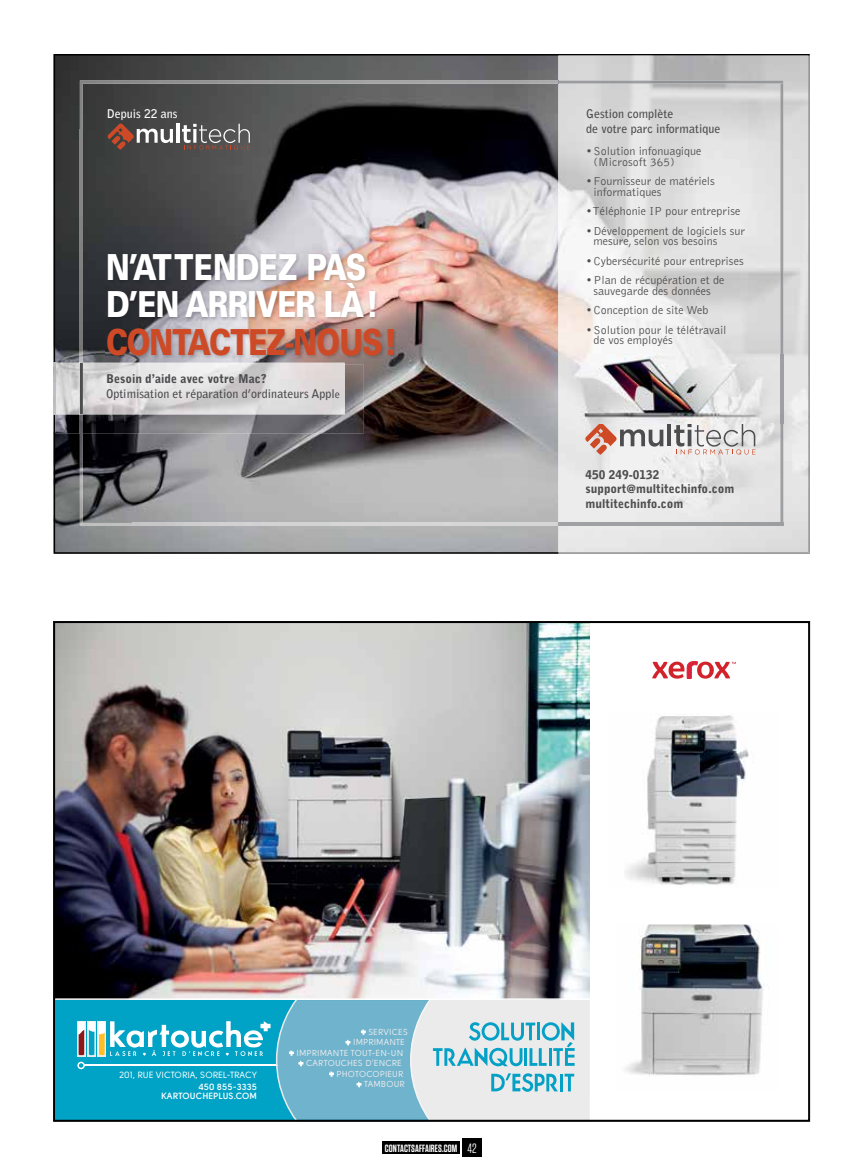
<style>
.page{position:relative;width:864px;height:1175px;background:#fff}
.page>*{position:absolute;margin:0;border:0;box-sizing:border-box;transform-origin:0 0}
.t1{font:900 35.85px/37.5px "Univers";letter-spacing:-.03em;color:#fff;scale:.79 1}
.t2{font:900 35.85px "Univers";letter-spacing:-.03em;color:#ce4a27;scale:.79 1}
.t3{font:300 12px/10.5px "Bell Gothic";color:#4d4d4f}
.t4{font:700 12px/15px "Bell Gothic";color:#4d4d4f}
.t5{font:900 12px/14.4px "Bell Gothic";color:#4d4d4f}
.t6{font:700 12px "Bell Gothic";color:#fff}
.t7{font:600 10.5px "Tungsten";letter-spacing:.01em;color:#fff}
.t8{font:700 9px/9px "Solomon Sans Semi";color:#fff;text-align:right}
.t9{font:9px "Solomon Sans Normal";color:#fff}
.t10{font:8.7px "Solomon Sans Normal";letter-spacing:.02em;color:#ebebec}
.s1{font-weight:900}
.s2{font-size:10.5px}
.s3{font-weight:400;font-size:13.5px}
</style>
<div class="page">
<div style="left:382px;top:1141px;width:78px;height:13px;background:#000"></div>
<div style="left:463px;top:1138px;width:19px;height:19px;background:#000"></div>
<img style="left:625px;top:715px;width:124px;height:170px">
<img style="left:625px;top:925px;width:144px;height:151px">
<svg style="left:652px;top:661px;width:84px;height:18px"></svg>
<div style="left:57px;top:999px;width:22px;height:119px;background:#00a2c5"></div>
<div style="left:77px;top:1061px;width:8px;height:8px;border:2px solid #fff;border-radius:50%"></div>
<img style="left:57px;top:624px;width:533px;height:374px">
<svg style="left:77px;top:1020px;width:2px;height:36px"></svg>
<svg style="left:78px;top:1021px;width:7px;height:34px"></svg>
<svg style="left:79px;top:951px;width:511px;height:168px;background:#80b6c5"></svg>
<svg style="left:54px;top:54px;width:756px;height:500px;background:#807b7c"></svg>
<img style="left:558px;top:56px;width:252px;height:498px">
<hr style="left:176px;top:124px;width:4px;height:19px;background:#fff">
<svg style="left:182px;top:130px;width:68px;height:20px"></svg>
<svg style="left:107px;top:130px;width:66px;height:20px"></svg>
<img style="left:106px;top:251px;width:292px;height:108px">
<img style="left:80px;top:81px;width:478px;height:49px">
<img style="left:80px;top:129px;width:3px;height:234px">
<img style="left:80px;top:433px;width:53px;height:93px">
<img style="left:132px;top:523px;width:426px;height:3px">
<img style="left:558px;top:423px;width:225px;height:103px">
<img style="left:573px;top:354px;width:207px;height:69px">
<img style="left:56px;top:365px;width:308px;height:68px">
<img style="left:54px;top:363px;width:291px;height:51px">
<hr style="left:80px;top:363px;width:3px;height:51px;background:#4d4d4f">
<img style="left:558px;top:81px;width:225px;height:3px">
<img style="left:780px;top:84px;width:3px;height:439px">
<p class="t6" style="left:107px;top:106px;width:72px">Depuis 22 ans</p>
<h1 class="t1" style="left:106px;top:248px;width:347px">N’ATTENDEZ PAS<br>D’EN ARRIVER LÀ !</h1>
<h1 class="t2" style="left:106px;top:319px;width:370px">CONTACTEZ-NOUS !</h1>
<p class="t4" style="left:106px;top:371px;width:235px"><span class="s1">Besoin d’aide avec votre Mac?<br></span>Optimisation et réparation d’ordinateurs Appl<span class="s2">e</span></p>
<p class="t4" style="left:586px;top:106px;width:136px">Gestion complète<br>de votre parc informatique</p>
<p class="t3" style="left:594px;top:146px;width:109px;text-indent:-8px">• Solution infonuagique (Microsoft 365)</p>
<p class="t3" style="left:594px;top:176px;width:123px;text-indent:-8px">• Fournisseur de matériels informatiques</p>
<p class="t3" style="left:586px;top:206px;width:156px">• Téléphonie IP pour entreprise</p>
<p class="t3" style="left:594px;top:226px;width:153px;text-indent:-8px">• Développement de logiciels sur mesure, selon vos besoins</p>
<p class="t3" style="left:586px;top:256px;width:159px">• Cybersécurité pour entreprises</p>
<p class="t3" style="left:586px;top:275px;width:140px;text-align:center">• Plan de récupération et de sauvegarde des données</p>
<p class="t3" style="left:586px;top:305px;width:124px">• Conception de site Web</p>
<p class="t3" style="left:594px;top:325px;width:134px;text-indent:-8px">• Solution pour le télétravail de vos employés</p>
<p class="t5" style="left:585px;top:467px;width:150px">450 249-0132 support@multitechinfo.com multitechinfo.com</p>
<p class="t9" style="left:119px;top:1069px;width:140px">201, RUE VICTORIA, SOREL-TRACY</p>
<p class="t8" style="left:161px;top:1082px;width:97px">450 855-3335<br>KARTOUCHEPLUS.COM</p>
<p class="t10" style="left:368px;top:1026px;width:41px">SERVICES</p>
<p class="t10" style="left:353px;top:1037px;width:53px">IMPRIMANTE</p>
<p class="t10" style="left:297px;top:1047px;width:108px">IMPRIMANTE TOUT-EN-UN</p>
<p class="t10" style="left:306px;top:1058px;width:97px">CARTOUCHES D’ENCRE</p>
<p class="t10" style="left:337px;top:1068px;width:68px">PHOTOCOPIEUR</p>
<p class="t10" style="left:364px;top:1079px;width:42px">TAMBOUR</p>
<p class="t7" style="left:385px;top:1142px;width:93px">CONTACTSAFFAIRES.COM <span class="s3">42</span></p>
</div>
